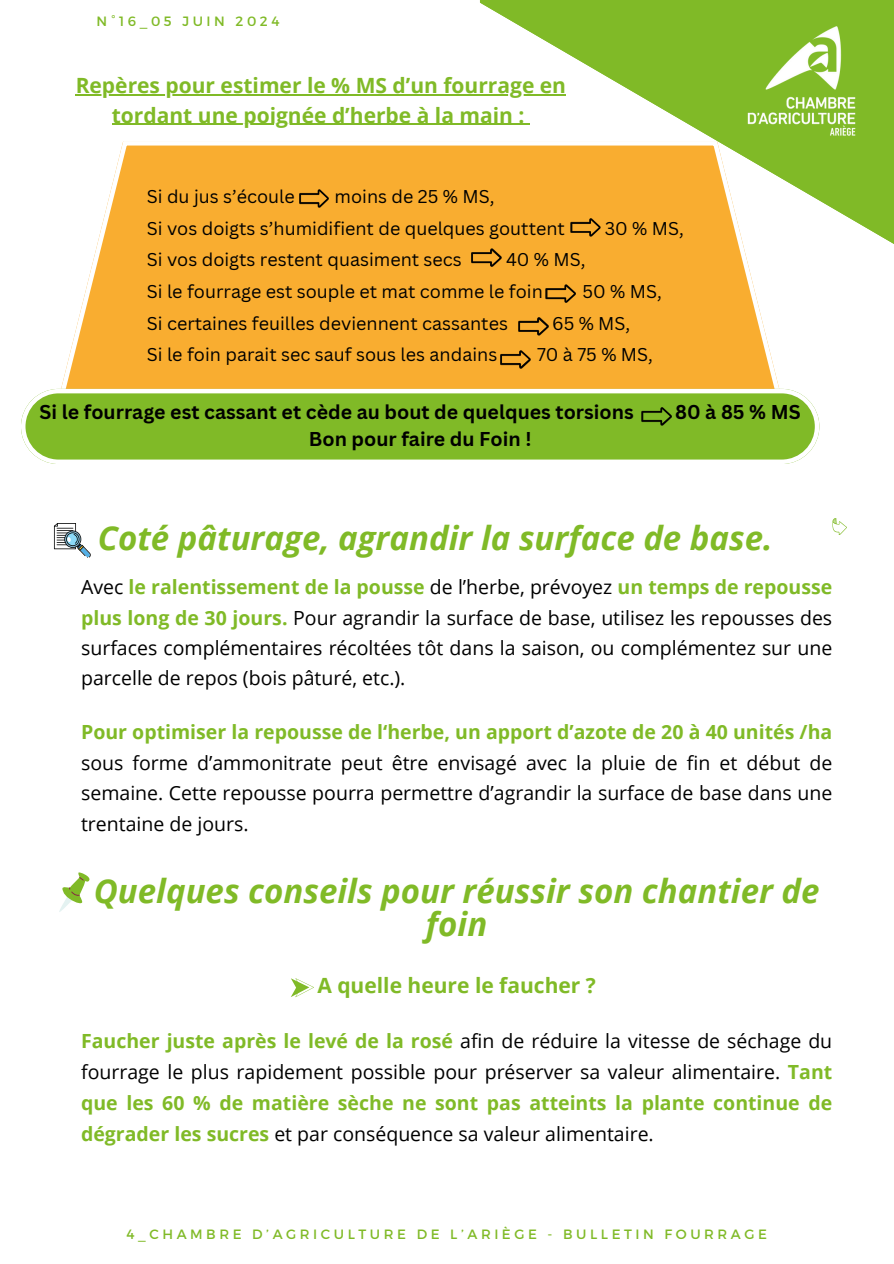
<style>
.page{position:relative;width:894px;height:1264px;background:#fff}
.page>*{position:absolute;margin:0;border:0;box-sizing:border-box;transform-origin:0 0}
.t1{font:italic 700 33px/32.5px "Open Sans";color:#80ba27;text-align:center}
.t2{font:700 21px "Open Sans";color:#80ba27}
.t3{font:19.5px/30.3px "Open Sans";color:#000;text-align:justify}
.t4{font:700 19.5px "Canva Sans";color:#000}
.t5{font:18px/31.5px "Canva Sans";color:#000}
.t6{font:13.5px "Montserrat";letter-spacing:.265em;color:#80ba27}
.s1{font-weight:700;color:#80ba27}
</style>
<div class="page">
<hr style="left:76px;top:94px;width:490px;height:2px;background:#80ba27">
<hr style="left:112px;top:124px;width:412px;height:1px;background:#80ba27">
<svg style="left:56px;top:141px;width:727px;height:248px;background:#f9b545"></svg>
<svg style="left:480px;top:0;width:413px;height:294px"></svg>
<img style="left:735px;top:14px;width:132px;height:134px">
<svg style="left:291px;top:978px;width:23px;height:19px"></svg>
<svg style="left:59px;top:872px;width:31px;height:40px"></svg>
<svg style="left:54px;top:523px;width:37px;height:35px"></svg>
<svg style="left:832px;top:518px;width:14px;height:17px"></svg>
<img style="left:299px;top:189px;width:30px;height:18px">
<svg style="left:300px;top:190px;width:28px;height:17px"></svg>
<img style="left:570px;top:219px;width:30px;height:18px">
<svg style="left:571px;top:219px;width:29px;height:17px"></svg>
<img style="left:471px;top:249px;width:30px;height:18px">
<svg style="left:472px;top:250px;width:28px;height:16px"></svg>
<img style="left:545px;top:285px;width:30px;height:18px">
<svg style="left:546px;top:286px;width:29px;height:16px"></svg>
<img style="left:518px;top:318px;width:30px;height:18px">
<svg style="left:518px;top:318px;width:29px;height:17px"></svg>
<img style="left:500px;top:350px;width:30px;height:18px">
<svg style="left:501px;top:351px;width:28px;height:16px"></svg>
<svg style="left:21px;top:389px;width:798px;height:75px;background:#92c345"></svg>
<img style="left:641px;top:407px;width:30px;height:18px">
<svg style="left:642px;top:407px;width:28px;height:17px"></svg>
<p class="t6" style="left:97px;top:13px;width:184px">N°16_05 JUIN 2024</p>
<p class="t2" style="left:76px;top:71px;width:491px">Repères pour estimer le % MS d’un fourrage en</p>
<p class="t2" style="left:112px;top:100px;width:414px">tordant une poignée d’herbe à la main :</p>
<p class="t5" style="left:147px;top:181px;width:149px">Si du jus s’écoule</p>
<p class="t5" style="left:147px;top:181px;width:419px;text-indent:188px">moins de 25 % MS,<br>Si vos doigts s’humidifient de quelques gouttent</p>
<p class="t5" style="left:604px;top:212px;width:81px">30 % MS,</p>
<p class="t5" style="left:147px;top:244px;width:316px">Si vos doigts restent quasiment secs</p>
<p class="t5" style="left:147px;top:244px;width:440px;text-indent:359px">40 % MS,<br>Si le fourrage est souple et mat comme le foin</p>
<p class="t5" style="left:582px;top:275px;width:81px">50 % MS,</p>
<p class="t5" style="left:147px;top:307px;width:362px">Si certaines feuilles deviennent cassantes</p>
<p class="t5" style="left:552px;top:307px;width:80px">65 % MS,</p>
<p class="t5" style="left:147px;top:338px;width:352px">Si le foin parait sec sauf sous les andains</p>
<p class="t5" style="left:537px;top:338px;width:117px">70 à 75 % MS,</p>
<p class="t4" style="left:40px;top:398px;width:595px">Si le fourrage est cassant et cède au bout de quelques torsions</p>
<p class="t4" style="left:675px;top:398px;width:127px">80à85%MS</p>
<p class="t4" style="left:309px;top:425px;width:224px">Bon pour faire du Foin !</p>
<h2 class="t1" style="left:98px;top:520px;width:676px">Coté pâturage, agrandir la surface de base.</h2>
<p class="t3" style="left:81px;top:571px;width:752px">Avec <span class="s1">le ralentissement de la pousse</span> de l’herbe, prévoyez <span class="s1">un temps de repousse plus long de 30 jours.</span> Pour agrandir la surface de base, utilisez les repousses des surfaces complémentaires récoltées tôt dans la saison, ou complémentez sur une parcelle de repos (bois pâturé, etc.).</p>
<p class="t3" style="left:81px;top:716px;width:752px"><span class="s1">Pour optimiser la repousse de l‘herbe, un apport d’azote de 20 à 40 unités /ha </span>sous forme d’ammonitrate peut être envisagé avec la pluie de fin et début de semaine. Cette repousse pourra permettre d’agrandir la surface de base dans une trentaine de jours.</p>
<h4 class="t1" style="left:94px;top:874px;width:727px">Quelques conseils pour réussir son chantier de foin</h4>
<p class="t2" style="left:317px;top:970px;width:280px">A quelle heure le faucher ?</p>
<p class="t3" style="left:81px;top:1024px;width:752px;line-height:31px"><span class="s1">Faucher juste après le levé de la rosé</span> afin de réduire la vitesse de séchage du fourrage le plus rapidement possible pour préserver sa valeur alimentaire. <span class="s1">Tant que les 60 % de matière sèche ne sont pas atteints la plante continue de dégrader les sucres</span> et par conséquence sa valeur alimentaire.</p>
<p class="t6" style="left:126px;top:1224px;width:641px">4_CHAMBRE D’AGRICULTURE DE L’ARIÈGE - BULLETIN FOURRAGE</p>
</div>
